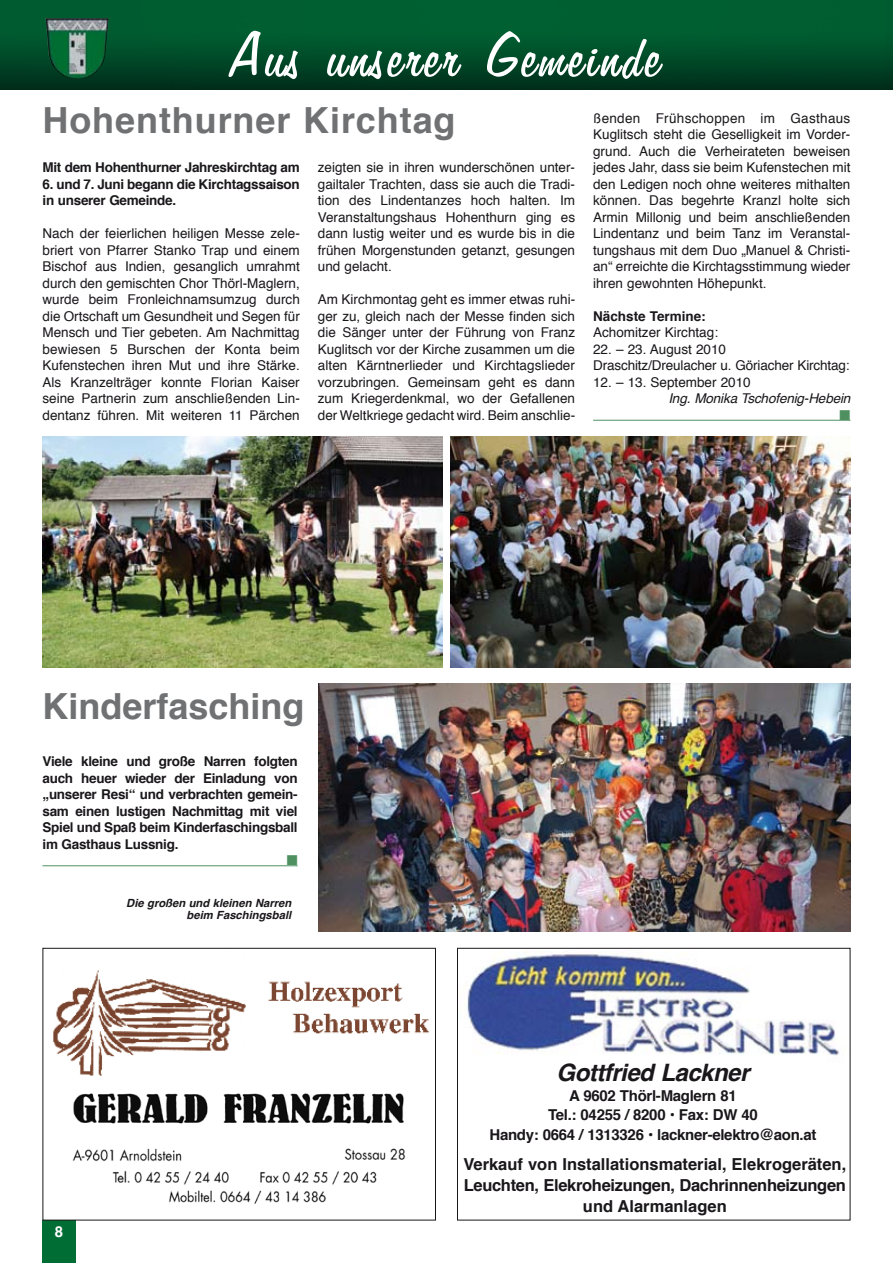
<style>
.page{position:relative;width:893px;height:1263px;background:#fff}
.page>*{position:absolute;margin:0;border:0;box-sizing:border-box;transform-origin:0 0}
.t1{font:72px "Freehand 575 BT Regular B";letter-spacing:.05em;color:#fff}
.t2{font:700 36px "Helvetica";letter-spacing:.025em;color:#707173}
.t3{font:700 36px "Helvetica";color:#707173}
.t4{font:italic 700 24px "Helvetica";letter-spacing:-.02em;color:#1a171b}
.t5{font:700 16.5px/21px "Helvetica";color:#1a171b;text-align:center}
.t6{font:700 15px/19.5px "Helvetica";letter-spacing:-.02em;color:#1a171b;text-align:center}
.t7{font:700 15px "Helvetica";color:#fff}
.t8{font:14.25px "Zapf Dingbats ITC";color:#4f9061}
.t9{font:13.5px/16.5px "Helvetica";color:#1a171b;text-align:justify}
.t10{font:700 13.5px/16.5px "Helvetica";letter-spacing:-.02em;color:#1a171b}
.t11{font:italic 13.5px "Helvetica";letter-spacing:-.01em;color:#1a171b}
.t12{font:700 13.5px "Helvetica";color:#1a171b}
.t13{font:italic 700 11.25px/12px "Helvetica";color:#1a171b;text-align:right}
</style>
<div class="page">
<img style="left:0;top:0;width:886px;height:89px">
<img style="left:886px;top:0;width:7px;height:89px">
<img style="left:46px;top:18px;width:63px;height:62px">
<div style="left:43px;top:1220px;width:33px;height:43px;background:#006d34"></div>
<hr style="left:593px;top:420px;width:257px;height:1px;background:#4f9061">
<img style="left:451px;top:436px;width:399px;height:231px">
<img style="left:465px;top:950px;width:375px;height:106px">
<div style="left:457px;top:948px;width:393px;height:272px;border:1px solid #1a171b"></div>
<img style="left:72px;top:1093px;width:334px;height:111px">
<div style="left:43px;top:948px;width:393px;height:272px;border:1px solid #1a171b"></div>
<img style="left:53px;top:970px;width:377px;height:106px">
<img style="left:43px;top:436px;width:399px;height:231px">
<hr style="left:43px;top:865px;width:255px;height:1px;background:#4f9061">
<img style="left:319px;top:684px;width:531px;height:247px">
<h1 class="t1" style="left:231px;top:18px;width:432px">Aus unserer Gemeinde</h1>
<h2 class="t2" style="left:43px;top:92px;width:415px">Hohenthurner Kirchtag</h2>
<p class="t10" style="left:43px;top:159px;width:259px">Mit dem Hohenthurner Jahreskirchtag am</p>
<p class="t10" style="left:43px;top:176px;width:259px">6. und 7. Juni begann die Kirchtagssaison in unserer Gemeinde.</p>
<p class="t9" style="left:43px;top:226px;width:259px">Nach der feierlichen heiligen Messe zele&shy;briert von Pfarrer Stanko Trap und einem Bischof aus Indien, gesanglich umrahmt durch den gemischten Chor Thörl-Maglern, wurde beim Fronleichnamsumzug durch die Ortschaft um Gesundheit und Segen für Mensch und Tier gebeten. Am Nachmittag bewiesen 5 Burschen der Konta beim Kufenstechen ihren Mut und ihre Stärke.<br>Als Kranzelträger konnte Florian Kaiser seine Partnerin zum anschließenden Lin&shy;dentanz führen. Mit weiteren 11 Pärchen</p>
<p class="t9" style="left:318px;top:160px;width:259px">zeigten sie in ihren wunderschönen unter&shy;gailtaler Trachten, dass sie auch die Tradi&shy;tion des Lindentanzes hoch halten. Im Veranstaltungshaus Hohenthurn ging es dann lustig weiter und es wurde bis in die frühen Morgenstunden getanzt, gesungen und gelacht.</p>
<p class="t9" style="left:318px;top:292px;width:259px">Am Kirchmontag geht es immer etwas ruhi&shy;ger zu, gleich nach der Messe finden sich die Sänger unter der Führung von Franz Kuglitsch vor der Kirche zusammen um die alten Kärntnerlieder und Kirchtagslieder vorzubringen. Gemeinsam geht es dann zum Kriegerdenkmal, wo der Gefallenen der Weltkriege gedacht wird. Beim anschlie-</p>
<p class="t9" style="left:593px;top:110px;width:259px">ßenden Frühschoppen im Gasthaus Kuglitsch steht die Geselligkeit im Vorder&shy;grund. Auch die Verheirateten beweisen jedes Jahr, dass sie beim Kufenstechen mit den Ledigen noch ohne weiteres mithalten können. Das begehrte Kranzl holte sich Armin Millonig und beim anschließenden Lindentanz und beim Tanz im Veranstal&shy;tungshaus mit dem Duo „Manuel &amp; Christi&shy;an“ erreichte die Kirchtagsstimmung wieder ihren gewohnten Höhepunkt.</p>
<p class="t12" style="left:593px;top:305px;width:114px">Nächste Termine:</p>
<p class="t9" style="left:593px;top:325px;width:126px">Achomitzer Kirchtag:</p>
<p class="t9" style="left:593px;top:341px;width:258px">22. – 23. August 2010<br>Draschitz/Dreulacher u. Göriacher Kirchtag:</p>
<p class="t9" style="left:593px;top:374px;width:159px">12. – 13. September 2010</p>
<p class="t11" style="left:668px;top:388px;width:184px">Ing. Monika Tschofenig-Hebein</p>
<p class="t8" style="left:840px;top:408px;width:12px">■</p>
<h2 class="t3" style="left:43px;top:677px;width:264px">Kinderfasching</h2>
<p class="t10" style="left:43px;top:753px;width:257px;text-align:justify">Viele kleine und große Narren folgten auch heuer wieder der Einladung von „unserer Resi“ und verbrachten gemein&shy;sam einen lustigen Nachmittag mit viel Spiel und Spaß beim Kinderfaschingsball im Gasthaus Lussnig.</p>
<p class="t8" style="left:287px;top:854px;width:12px">■</p>
<p class="t13" style="left:126px;top:897px;width:167px">Die großen und kleinen Narren beim Faschingsball</p>
<p class="t7" style="left:55px;top:1219px;width:10px">8</p>
<h3 class="t4" style="left:556px;top:1053px;width:195px">Gottfried Lackner</h3>
<p class="t6" style="left:489px;top:1086px;width:328px">A 9602 Thörl-Maglern 81<br>Tel.: 04255 / 8200 • Fax: DW 40<br>Handy: 0664 / 1313326 • lackner-elektro@aon.at</p>
<p class="t5" style="left:463px;top:1154px;width:384px">Verkauf von Installationsmaterial, Elekrogeräten,<br>Leuchten, Elekroheizungen, Dachrinnenheizungen und Alarmanlagen</p>
</div>
